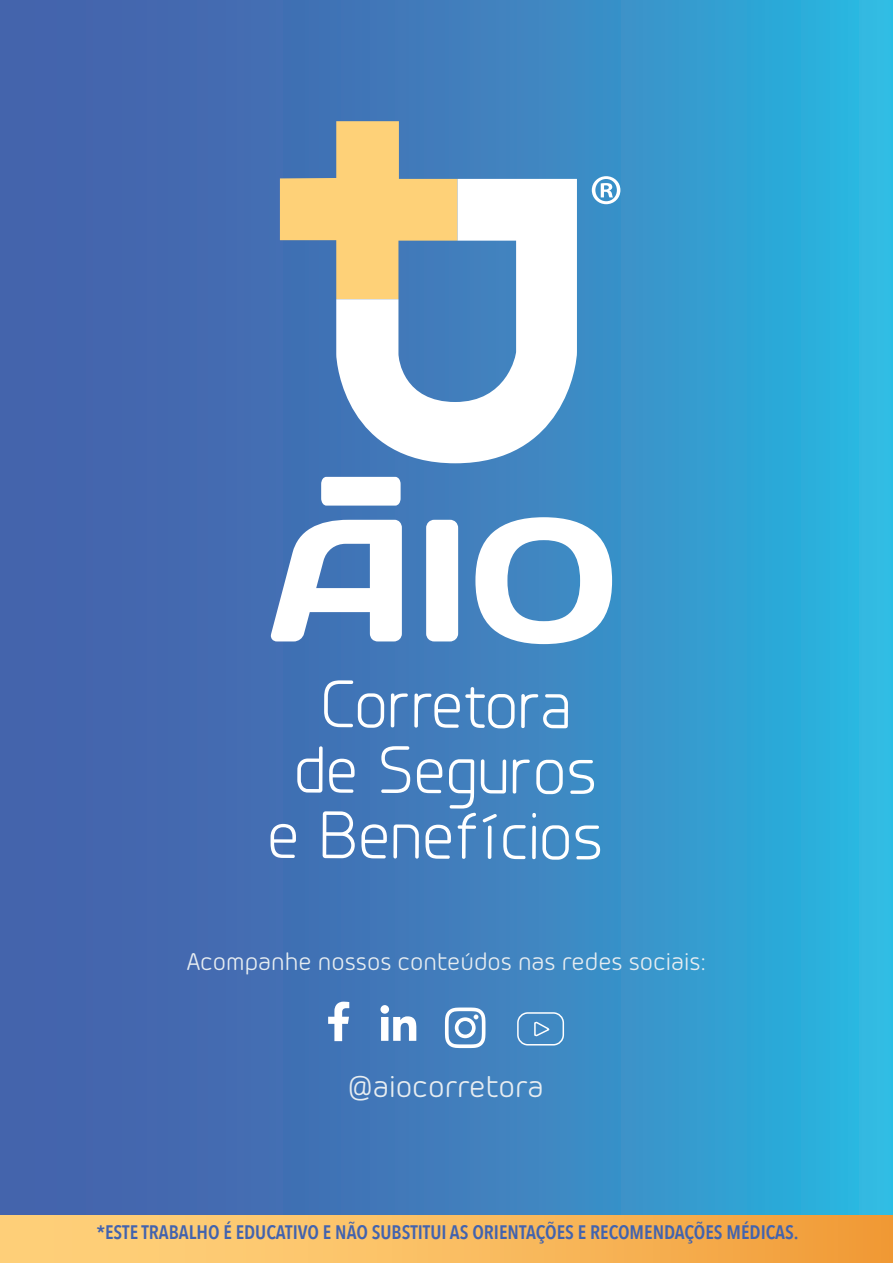
<style>
.page{position:relative;width:893px;height:1263px;background:#fff}
.page>*{position:absolute;margin:0;border:0;box-sizing:border-box;transform-origin:0 0}
.t1{font:66.9px/65.6px "Planer";letter-spacing:-.005em;color:#fff;text-align:center}
.t2{font:30px "Morebi Rounded";color:#e7edf1}
.t3{font:24px "Morebi Rounded";color:#e7edf1}
.t4{font:600 19.5px "Avenir Next Condensed";color:#4263ae}
</style>
<div class="page">
<div style="left:0;top:0;width:893px;height:1263px;background:linear-gradient(to right,#4a56a4,#2fb0dc)"></div>
<svg style="left:445px;top:1007px;width:40px;height:41px"></svg>
<svg style="left:381px;top:1016px;width:35px;height:25px"></svg>
<div style="left:380px;top:1005px;width:9px;height:9px;background:#fff;border-radius:50%"></div>
<svg style="left:328px;top:1002px;width:21px;height:39px"></svg>
<svg style="left:516px;top:1011px;width:49px;height:35px;background:#5e99cb"></svg>
<div style="left:0;top:1216px;width:893px;height:47px;background:linear-gradient(to right,#ffd783,#f29e3b)"></div>
<svg style="left:592px;top:176px;width:28px;height:28px"></svg>
<svg style="left:280px;top:121px;width:177px;height:178px;background:#8f9b9c"></svg>
<svg style="left:336px;top:179px;width:241px;height:284px"></svg>
<svg style="left:271px;top:477px;width:341px;height:167px"></svg>
<h1 class="t1" style="left:267px;top:672px;width:338px">Corretora<br>de Seguros e Benefícios</h1>
<p class="t3" style="left:187px;top:946px;width:520px">Acompanhe nossos conteúdos nas redes sociais:</p>
<h2 class="t2" style="left:348px;top:1066px;width:197px">@aiocorretora</h2>
<p class="t4" style="left:96px;top:1215px;width:704px">*ESTE TRABALHO É EDUCATIVO E NÃO SUBSTITUI AS ORIENTAÇÕES E RECOMENDAÇÕES MÉDICAS.</p>
</div>
